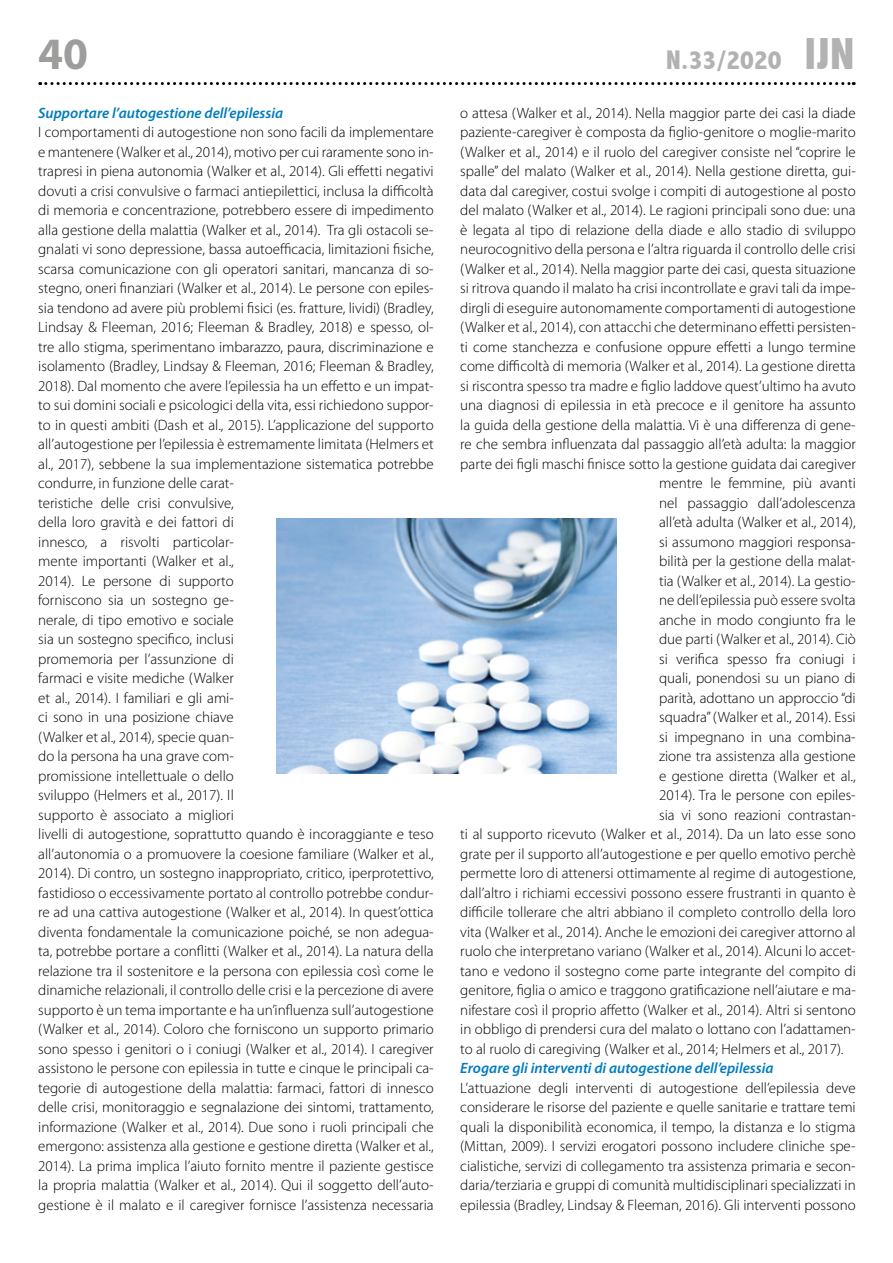
<style>
.page{position:relative;width:893px;height:1263px;background:#fff}
.page>*{position:absolute;margin:0;border:0;box-sizing:border-box;transform-origin:0 0}
.t1{font:700 45px "Myriad Pro";color:#9d9d9c}
.t2{font:800 condensed 27px "Abadi";color:#b3b2b2}
.t3{font:300 15px/19.5px "Myriad Pro";color:#000}
.t4{font:italic 600 15px "Myriad Pro";color:#007cbe}
.s1{font-size:45px}
</style>
<div class="page">
<svg style="left:40px;top:82px;width:814px;height:3px"></svg>
<img style="left:276px;top:519px;width:341px;height:255px">
<h1 class="t1" style="left:38px;top:24px;width:51px">40</h1>
<h2 class="t2" style="left:666px;top:45px;width:190px">N.33/2020 <span class="s1">IJN</span></h2>
<p class="t4" style="left:38px;top:103px;width:247px">Supportare l’autogestione dell’epilessia</p>
<p class="t3" style="left:38px;top:123px;width:397px">I comportamenti di autogestione non sono facili da implementare e mantenere (Walker et al., 2014), motivo per cui raramente sono in&shy;trapresi in piena autonomia (Walker et al., 2014). Gli effetti negativi dovuti a crisi convulsive o farmaci antiepilettici, inclusa la difficoltà di memoria e concentrazione, potrebbero essere di impedimento alla gestione della malattia (Walker et al., 2014). Tra gli ostacoli se&shy;gnalati vi sono depressione, bassa autoefficacia, limitazioni fisiche, scarsa comunicazione con gli operatori sanitari, mancanza di so&shy;stegno, oneri finanziari (Walker et al., 2014). Le persone con epiles&shy;sia tendono ad avere più problemi fisici (es. fratture, lividi) (Bradley, Lindsay &amp; Fleeman, 2016; Fleeman &amp; Bradley, 2018) e spesso, ol&shy;tre allo stigma, sperimentano imbarazzo, paura, discriminazione e isolamento (Bradley, Lindsay &amp; Fleeman, 2016; Fleeman &amp; Bradley, 2018). Dal momento che avere l’epilessia ha un effetto e un impat&shy;to sui domini sociali e psicologici della vita, essi richiedono suppor&shy;to in questi ambiti (Dash et al., 2015). L’applicazione del supporto all’autogestione per l’epilessia è estremamente limitata (Helmers et al., 2017), sebbene la sua implementazione sistematica potrebbe condurre, in funzione delle carat-<br>teristiche delle crisi convulsive,<br>della loro gravità e dei fattori di<br>innesco, a risvolti particolar-<br>mente importanti (Walker et al.,<br>2014). Le persone di supporto<br>forniscono sia un sostegno ge-<br>nerale, di tipo emotivo e sociale<br>sia un sostegno specifico, inclusi<br>promemoria per l’assunzione di<br>farmaci e visite mediche (Walker<br>et al., 2014). I familiari e gli ami-<br>ci sono in una posizione chiave<br>(Walker et al., 2014), specie quan-<br>do la persona ha una grave com-<br>promissione intellettuale o dello<br>sviluppo (Helmers et al., 2017). Il<br>supporto è associato a migliori<br>livelli di autogestione, soprattutto quando è incoraggiante e teso all’autonomia o a promuovere la coesione familiare (Walker et al., 2014). Di contro, un sostegno inappropriato, critico, iperprotettivo, fastidioso o eccessivamente portato al controllo potrebbe condur&shy;re ad una cattiva autogestione (Walker et al., 2014). In quest’ottica diventa fondamentale la comunicazione poiché, se non adegua&shy;ta, potrebbe portare a conflitti (Walker et al., 2014). La natura della relazione tra il sostenitore e la persona con epilessia così come le dinamiche relazionali, il controllo delle crisi e la percezione di avere supporto è un tema importante e ha un’influenza sull’autogestione (Walker et al., 2014). Coloro che forniscono un supporto primario sono spesso i genitori o i coniugi (Walker et al., 2014). I caregiver assistono le persone con epilessia in tutte e cinque le principali ca&shy;tegorie di autogestione della malattia: farmaci, fattori di innesco delle crisi, monitoraggio e segnalazione dei sintomi, trattamento, informazione (Walker et al., 2014). Due sono i ruoli principali che emergono: assistenza alla gestione e gestione diretta (Walker et al., 2014). La prima implica l’aiuto fornito mentre il paziente gestisce la propria malattia (Walker et al., 2014). Qui il soggetto dell’auto&shy;gestione è il malato e il caregiver fornisce l’assistenza necessaria</p>
<p class="t3" style="left:460px;top:103px;width:397px">o attesa (Walker et al., 2014). Nella maggior parte dei casi la diade</p>
<p class="t3" style="left:460px;top:123px;width:397px">paziente-caregiver è composta da figlio-genitore o moglie-marito</p>
<p class="t3" style="left:460px;top:142px;width:397px">(Walker et al., 2014) e il ruolo del caregiver consiste nel “coprire le</p>
<p class="t3" style="left:460px;top:162px;width:397px">spalle” del malato (Walker et al., 2014). Nella gestione diretta, gui-</p>
<p class="t3" style="left:460px;top:181px;width:397px">data dal caregiver, costui svolge i compiti di autogestione al posto</p>
<p class="t3" style="left:460px;top:201px;width:397px">del malato (Walker et al., 2014). Le ragioni principali sono due: una</p>
<p class="t3" style="left:460px;top:220px;width:397px">è legata al tipo di relazione della diade e allo stadio di sviluppo</p>
<p class="t3" style="left:460px;top:240px;width:397px">neurocognitivo della persona e l’altra riguarda il controllo delle crisi</p>
<p class="t3" style="left:460px;top:259px;width:397px">(Walker et al., 2014). Nella maggior parte dei casi, questa situazione</p>
<p class="t3" style="left:460px;top:279px;width:397px">si ritrova quando il malato ha crisi incontrollate e gravi tali da impe-</p>
<p class="t3" style="left:460px;top:298px;width:397px">dirgli di eseguire autonomamente comportamenti di autogestione</p>
<p class="t3" style="left:460px;top:318px;width:397px">(Walker et al., 2014), con attacchi che determinano effetti persisten-</p>
<p class="t3" style="left:460px;top:337px;width:397px">ti come stanchezza e confusione oppure effetti a lungo termine</p>
<p class="t3" style="left:460px;top:357px;width:397px">come difficoltà di memoria (Walker et al., 2014). La gestione diretta</p>
<p class="t3" style="left:460px;top:376px;width:397px">si riscontra spesso tra madre e figlio laddove quest’ultimo ha avuto</p>
<p class="t3" style="left:460px;top:396px;width:397px">una diagnosi di epilessia in età precoce e il genitore ha assunto</p>
<p class="t3" style="left:460px;top:415px;width:397px">la guida della gestione della malattia. Vi è una differenza di gene-</p>
<p class="t3" style="left:460px;top:435px;width:397px">re che sembra influenzata dal passaggio all’età adulta: la maggior</p>
<p class="t3" style="left:460px;top:454px;width:397px">parte dei figli maschi finisce sotto la gestione guidata dai caregiver</p>
<p class="t3" style="left:659px;top:474px;width:198px">mentre le femmine, più avanti</p>
<p class="t3" style="left:659px;top:493px;width:198px">nel passaggio dall’adolescenza</p>
<p class="t3" style="left:659px;top:513px;width:198px">all’età adulta (Walker et al., 2014),</p>
<p class="t3" style="left:659px;top:532px;width:198px">si assumono maggiori responsa-</p>
<p class="t3" style="left:659px;top:552px;width:198px">bilità per la gestione della malat-</p>
<p class="t3" style="left:659px;top:571px;width:198px">tia (Walker et al., 2014). La gestio-</p>
<p class="t3" style="left:659px;top:591px;width:198px">ne dell’epilessia può essere svolta</p>
<p class="t3" style="left:659px;top:610px;width:198px">anche in modo congiunto fra le</p>
<p class="t3" style="left:659px;top:630px;width:198px">due parti (Walker et al., 2014). Ciò</p>
<p class="t3" style="left:659px;top:649px;width:198px">si verifica spesso fra coniugi i</p>
<p class="t3" style="left:659px;top:669px;width:198px">quali, ponendosi su un piano di</p>
<p class="t3" style="left:659px;top:688px;width:198px">parità, adottano un approccio “di</p>
<p class="t3" style="left:659px;top:708px;width:198px">squadra” (Walker et al., 2014). Essi</p>
<p class="t3" style="left:659px;top:727px;width:198px">si impegnano in una combina-</p>
<p class="t3" style="left:659px;top:747px;width:198px">zione tra assistenza alla gestione</p>
<p class="t3" style="left:659px;top:766px;width:198px">e gestione diretta (Walker et al.,</p>
<p class="t3" style="left:659px;top:786px;width:198px">2014). Tra le persone con epiles-</p>
<p class="t3" style="left:659px;top:805px;width:198px">sia vi sono reazioni contrastan-</p>
<p class="t3" style="left:460px;top:825px;width:397px">ti al supporto ricevuto (Walker et al., 2014). Da un lato esse sono</p>
<p class="t3" style="left:460px;top:844px;width:397px">grate per il supporto all’autogestione e per quello emotivo perchè</p>
<p class="t3" style="left:460px;top:864px;width:397px">permette loro di attenersi ottimamente al regime di autogestione,</p>
<p class="t3" style="left:460px;top:883px;width:397px">dall’altro i richiami eccessivi possono essere frustranti in quanto è</p>
<p class="t3" style="left:460px;top:903px;width:397px">difficile tollerare che altri abbiano il completo controllo della loro</p>
<p class="t3" style="left:460px;top:922px;width:397px">vita (Walker et al., 2014). Anche le emozioni dei caregiver attorno al</p>
<p class="t3" style="left:460px;top:942px;width:397px">ruolo che interpretano variano (Walker et al., 2014). Alcuni lo accet-</p>
<p class="t3" style="left:460px;top:961px;width:397px">tano e vedono il sostegno come parte integrante del compito di</p>
<p class="t3" style="left:460px;top:981px;width:397px">genitore, figlia o amico e traggono gratificazione nell’aiutare e ma-</p>
<p class="t3" style="left:460px;top:1000px;width:397px">nifestare così il proprio affetto (Walker et al., 2014). Altri si sentono</p>
<p class="t3" style="left:460px;top:1020px;width:397px">in obbligo di prendersi cura del malato o lottano con l’adattamen-</p>
<p class="t3" style="left:460px;top:1039px;width:385px">to al ruolo di caregiving (Walker et al., 2014; Helmers et al., 2017).</p>
<p class="t4" style="left:460px;top:1058px;width:315px">Erogare gli interventi di autogestione dell’epilessia</p>
<p class="t3" style="left:460px;top:1078px;width:397px;text-align:justify">L’attuazione degli interventi di autogestione dell’epilessia deve considerare le risorse del paziente e quelle sanitarie e trattare temi quali la disponibilità economica, il tempo, la distanza e lo stigma (Mittan, 2009). I servizi erogatori possono includere cliniche spe&shy;cialistiche, servizi di collegamento tra assistenza primaria e secon&shy;daria/terziaria e gruppi di comunità multidisciplinari specializzati in epilessia (Bradley, Lindsay &amp; Fleeman, 2016). Gli interventi possono</p>
</div>
